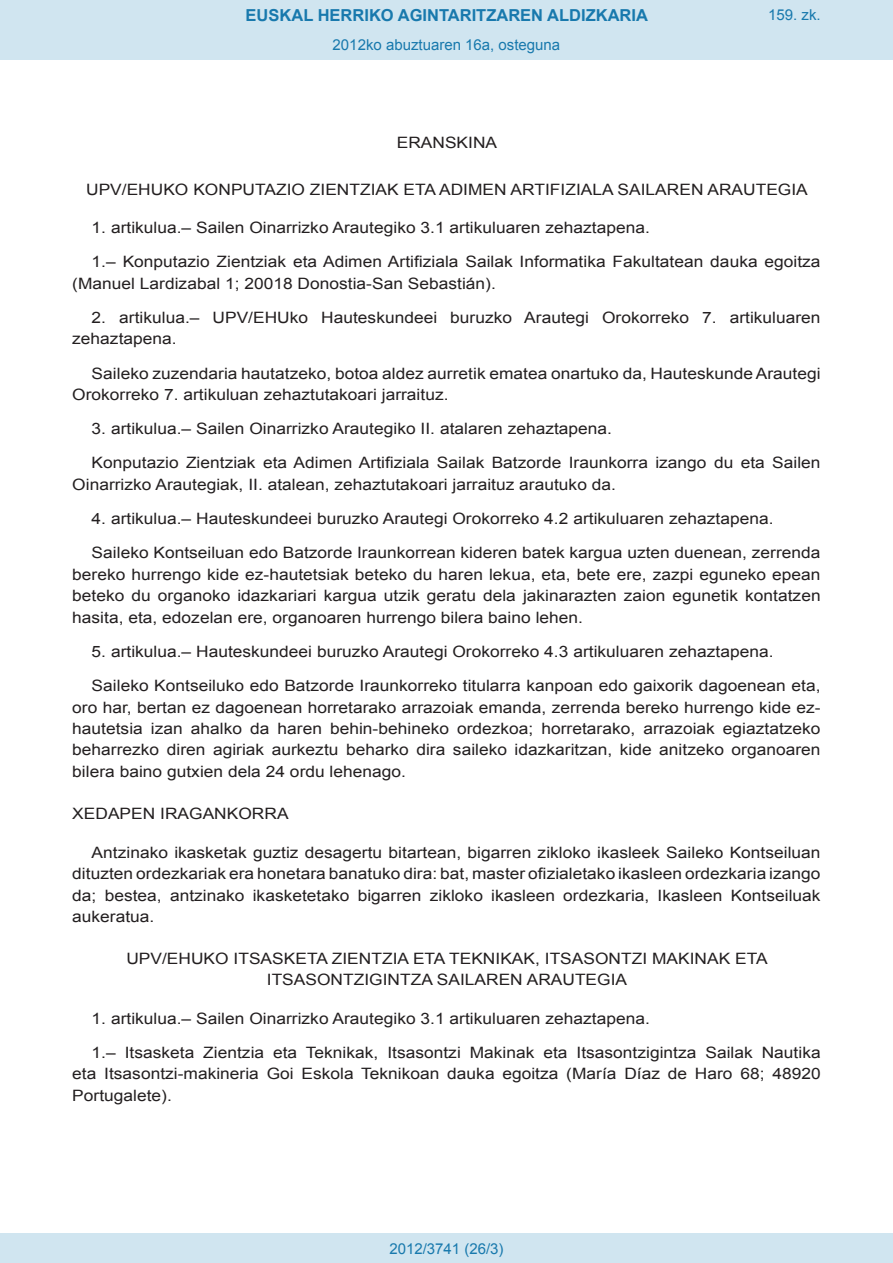
<style>
.page{position:relative;width:893px;height:1263px;background:#fff}
.page>*{position:absolute;margin:0;border:0;box-sizing:border-box;transform-origin:0 0}
.t1{font:700 16.5px "Arial";color:#1879ad}
.BOPVDetalle{font:15.6px/21.5px "Arial";color:#231f20;scale:1.11 1}
.BOPVClave{font:15.6px/21px "Arial";color:#231f20;text-align:center;scale:1.11 1}
.BOPVDisposicion{font:15.6px "Arial";color:#231f20;scale:1.11 1}
.Paginacion_Centro{font:15px "Arial";color:#1879ad}
</style>
<div class="page">
<div style="left:0;top:0;width:893px;height:60px;background:#d0e5f0"></div>
<div style="left:0;top:1233px;width:893px;height:30px;background:#d0e5f0"></div>
<p class="t1" style="left:246px;top:4px;width:404px">EUSKAL HERRIKO AGINTARITZAREN ALDIZKARIA</p>
<p class="Paginacion_Centro" style="left:333px;top:35px;width:229px">2012ko abuztuaren 16a, osteguna</p>
<p class="Paginacion_Centro" style="left:768px;top:5px;width:54px">159. zk.</p>
<p class="BOPVClave" style="left:397px;top:132px;width:92px">ERANSKINA</p>
<p class="BOPVClave" style="left:86px;top:179px;width:652px">UPV/EHUKO KONPUTAZIO ZIENTZIAK ETA ADIMEN ARTIFIZIALA SAILAREN ARAUTEGIA</p>
<p class="BOPVDetalle" style="left:92px;top:217px;width:504px">1. artikulua.– Sailen Oinarrizko Arautegiko 3.1 artikuluaren zehaztapena.</p>
<p class="BOPVDetalle" style="left:72px;top:251px;width:676px;text-indent:19px">1.– Konputazio Zientziak eta Adimen Artifiziala Sailak Informatika Fakultatean dauka egoitza (Manuel Lardizabal 1; 20018 Donostia-San Sebastián).</p>
<p class="BOPVDetalle" style="left:72px;top:307px;width:676px;text-indent:19px">2. artikulua.– UPV/EHUko Hauteskundeei buruzko Arautegi Orokorreko 7. artikuluaren zehaztapena.</p>
<p class="BOPVDetalle" style="left:72px;top:363px;width:676px;text-indent:19px">Saileko zuzendaria hautatzeko, botoa aldez aurretik ematea onartuko da, Hauteskunde Arautegi<br>Orokorreko 7. artikuluan zehaztutakoari jarraituz.</p>
<p class="BOPVDetalle" style="left:92px;top:418px;width:470px">3. artikulua.– Sailen Oinarrizko Arautegiko II. atalaren zehaztapena.</p>
<p class="BOPVDetalle" style="left:72px;top:452px;width:676px;text-indent:19px">Konputazio Zientziak eta Adimen Artifiziala Sailak Batzorde Iraunkorra izango du eta Sailen<br>Oinarrizko Arautegiak, II. atalean, zehaztutakoari jarraituz arautuko da.</p>
<p class="BOPVDetalle" style="left:92px;top:508px;width:616px">4. artikulua.– Hauteskundeei buruzko Arautegi Orokorreko 4.2 artikuluaren zehaztapena.</p>
<p class="BOPVDetalle" style="left:72px;top:542px;width:676px;text-align:justify;text-indent:19px">Saileko Kontseiluan edo Batzorde Iraunkorrean kideren batek kargua uzten duenean, zerrenda bereko hurrengo kide ez-hautetsiak beteko du haren lekua, eta, bete ere, zazpi eguneko epean beteko du organoko idazkariari kargua utzik geratu dela jakinarazten zaion egunetik kontatzen hasita, eta, edozelan ere, organoaren hurrengo bilera baino lehen.</p>
<p class="BOPVDetalle" style="left:92px;top:641px;width:616px">5. artikulua.– Hauteskundeei buruzko Arautegi Orokorreko 4.3 artikuluaren zehaztapena.</p>
<p class="BOPVDetalle" style="left:72px;top:675px;width:676px;text-align:justify;text-indent:19px">Saileko Kontseiluko edo Batzorde Iraunkorreko titularra kanpoan edo gaixorik dagoenean eta, oro har, bertan ez dagoenean horretarako arrazoiak emanda, zerrenda bereko hurrengo kide ez&shy;hautetsia izan ahalko da haren behin-behineko ordezkoa; horretarako, arrazoiak egiaztatzeko beharrezko diren agiriak aurkeztu beharko dira saileko idazkaritzan, kide anitzeko organoaren bilera baino gutxien dela 24 ordu lehenago.</p>
<p class="BOPVDisposicion" style="left:72px;top:803px;width:196px">XEDAPEN IRAGANKORRA</p>
<p class="BOPVDetalle" style="left:72px;top:842px;width:676px;text-align:justify;text-indent:19px">Antzinako ikasketak guztiz desagertu bitartean, bigarren zikloko ikasleek Saileko Kontseiluan dituzten ordezkariak era honetara banatuko dira: bat, master ofizialetako ikasleen ordezkaria izango da; bestea, antzinako ikasketetako bigarren zikloko ikasleen ordezkaria, Ikasleen Kontseiluak aukeratua.</p>
<p class="BOPVClave" style="left:126px;top:948px;width:579px">UPV/EHUKO ITSASKETA ZIENTZIA ETA TEKNIKAK, ITSASONTZI MAKINAK ETA<br>ITSASONTZIGINTZA SAILAREN ARAUTEGIA</p>
<p class="BOPVDetalle" style="left:92px;top:1008px;width:504px">1. artikulua.– Sailen Oinarrizko Arautegiko 3.1 artikuluaren zehaztapena.</p>
<p class="BOPVDetalle" style="left:72px;top:1042px;width:676px;text-align:justify;text-indent:19px">1.– Itsasketa Zientzia eta Teknikak, Itsasontzi Makinak eta Itsasontzigintza Sailak Nautika eta Itsasontzi-makineria Goi Eskola Teknikoan dauka egoitza (María Díaz de Haro 68; 48920<br>Portugalete).</p>
<p class="Paginacion_Centro" style="left:389px;top:1238px;width:116px">2012/3741 (26/3)</p>
</div>
